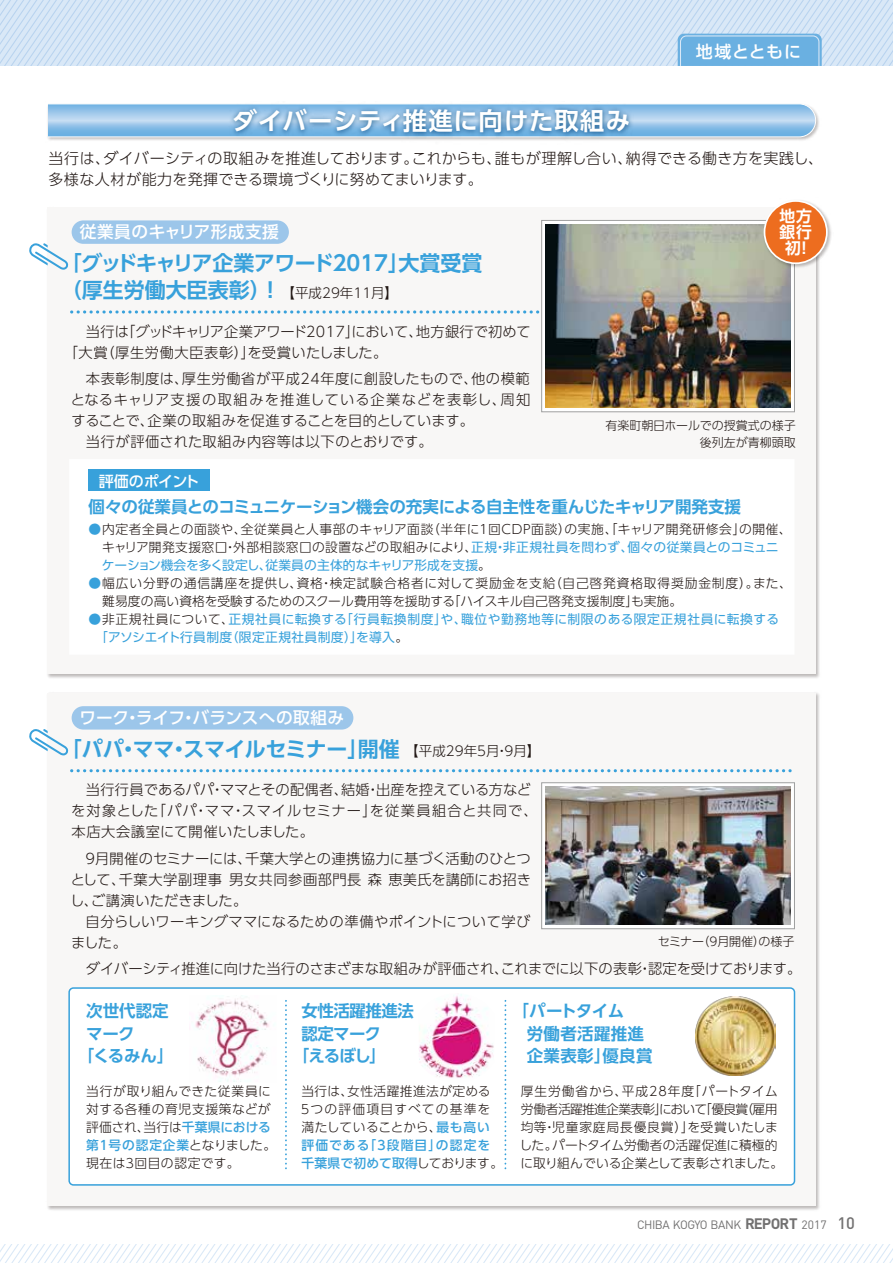
<style>
.page{position:relative;width:893px;height:1263px;background:#fff}
.page>*{position:absolute;margin:0;border:0;box-sizing:border-box;transform-origin:0 0}
.t1{font:700 24.3px "UD Shin Go Pro De";letter-spacing:.03em;color:#fff}
.t2{font:700 21px/27px "UD Shin Go Pro De";letter-spacing:-.01em;color:#38a1db}
.t3{font:500 16.95px "UD Shin Go Pro";letter-spacing:.045em;color:#fff}
.t4{font:500 16.65px "UD Shin Go Pro";letter-spacing:.015em;color:#fff}
.t5{font:700 16.5px "UD Shin Go Pro De";letter-spacing:-.015em;color:#38a1db}
.t6{font:700 16.5px/22.5px "UD Shin Go Pro De";letter-spacing:.02em;color:#38a1db}
.t7{font:700 15.75px/16px "UD Shin Go Pro De";color:#fff;text-align:center}
.t8{font:300 15px/21px "UD Shin Go Pro";letter-spacing:.02em;color:#221815}
.t9{font:500 15px "UD Shin Go Pro";letter-spacing:-.025em;color:#fff}
.t10{font:300 14.25px/21px "UD Shin Go Pro";letter-spacing:.02em;color:#221815}
.t11{font:300 14.25px "UD Shin Go Pro";letter-spacing:-.01em;color:#221815}
.t12{font:300 14.25px "UD Shin Go Pro";letter-spacing:.04em;color:#221815}
.t13{font:300 14.25px "UD Shin Go Pro";letter-spacing:.08em;color:#221815}
.t14{font:300 13.5px "UD Shin Go Pro";color:#221815}
.t15{font:300 12.75px/18px "UD Shin Go Pro";letter-spacing:.03em;color:#221815}
.t16{font:300 12.75px/18px "UD Shin Go Pro";letter-spacing:.01em;color:#221815}
.t17{font:12.75px/18px "UD Shin Go Pro";letter-spacing:.03em;color:#38a1db}
.t18{font:300 12px/16.5px "UD Shin Go Pro";color:#221815;text-align:right}
.t19{font:12px "DIN";letter-spacing:-.04em;color:#727171}
.s1{color:#38a1db}
.s2{font-weight:400;color:#38a1db}
.s3{font-weight:300}
.s4{font-weight:300;color:#221815}
.s5{font-family:"UD Shin Go Pro";font-weight:300;font-size:13.5px;color:#221815}
.s6{font-weight:500;color:#38a1db}
.s7{font-weight:700;font-size:15px}
.s8{font-weight:500;font-size:16.5px}
</style>
<div class="page">
<svg style="left:0;top:1244px;width:893px;height:19px"></svg>
<svg style="left:0;top:0;width:893px;height:66px;background:#cadff3"></svg>
<svg style="left:47px;top:104px;width:769px;height:33px"></svg>
<img style="left:64px;top:103px;width:735px;height:38px">
<div style="left:48px;top:208px;width:768px;height:466px;background:#f8f7f6"></div>
<div style="left:69px;top:459px;width:725px;height:196px;background:#fff"></div>
<svg style="left:29px;top:243px;width:39px;height:27px"></svg>
<svg style="left:72px;top:310px;width:468px;height:4px"></svg>
<div style="left:72px;top:220px;width:217px;height:24px;background:#9cc6ea;border-radius:12px"></div>
<div style="left:89px;top:470px;width:121px;height:21px;background:#38a1db"></div>
<div style="left:48px;top:693px;width:768px;height:513px;background:#f8f7f6"></div>
<svg style="left:29px;top:729px;width:39px;height:26px"></svg>
<svg style="left:72px;top:769px;width:720px;height:3px"></svg>
<div style="left:72px;top:706px;width:281px;height:23px;background:#9cc6ea;border-radius:12px"></div>
<svg style="left:541px;top:782px;width:254px;height:147px"></svg>
<img style="left:546px;top:787px;width:244px;height:137px">
<svg style="left:541px;top:220px;width:254px;height:192px;fill:#fff"></svg>
<img style="left:546px;top:225px;width:244px;height:182px">
<img style="left:761px;top:200px;width:71px;height:70px">
<div style="left:764px;top:201px;width:63px;height:62px;background:#ed6d1f;border-radius:50%"></div>
<div style="left:764px;top:200px;width:64px;height:64px;border:2px solid #fff;border-radius:50%"></div>
<div style="left:69px;top:988px;width:725px;height:197px;background:#fff;border-radius:4px"></div>
<div style="left:68px;top:987px;width:727px;height:199px;border:2px solid #38a1db;border-radius:4px"></div>
<svg style="left:285px;top:1001px;width:2px;height:169px"></svg>
<img style="left:195px;top:996px;width:74px;height:86px">
<img style="left:419px;top:994px;width:75px;height:84px">
<img style="left:696px;top:997px;width:79px;height:79px">
<svg style="left:504px;top:1001px;width:2px;height:169px"></svg>
<h1 class="t1" style="left:233px;top:101px;width:398px">ダイバーシティ推進に向けた取組み</h1>
<p class="t3" style="left:696px;top:38px;width:107px">地域とともに</p>
<p class="t8" style="left:48px;top:147px;width:776px">当行は、ダイバーシティの取組みを推進しております。これからも、誰もが理解し合い、納得できる働き方を実践し、多様な人材が能力を発揮できる環境づくりに努めてまいります。</p>
<p class="t4" style="left:80px;top:218px;width:200px">従業員のキャリア形成支援</p>
<h2 class="t2" style="left:61px;top:249px;width:423px">「グッドキャリア企業アワード2017」大賞受賞（厚生労働大臣表彰）！</h2>
<p class="t10" style="left:64px;top:320px;width:468px;text-indent:22px">当行は「グッドキャリア企業アワード2017」において、地方銀行で初めて「大賞（厚生労働大臣表彰）」を受賞いたしました。</p>
<p class="t12" style="left:86px;top:367px;width:445px">本表彰制度は、厚生労働省が平成24年度に創設したもので、他の模範</p>
<p class="t13" style="left:71px;top:388px;width:461px">となるキャリア支援の取組みを推進している企業などを表彰し、周知</p>
<p class="t10" style="left:71px;top:409px;width:404px">することで、企業の取組みを促進することを目的としています。</p>
<p class="t10" style="left:86px;top:430px;width:348px">当行が評価された取組み内容等は以下のとおりです。</p>
<p class="t14" style="left:281px;top:282px;width:118px">【平成29年11月】</p>
<p class="t7" style="left:780px;top:207px;width:34px">地方銀行初！</p>
<p class="t18" style="left:605px;top:417px;width:192px">有楽町朝日ホールでの授賞式の様子後列左が青柳頭取</p>
<p class="t9" style="left:99px;top:469px;width:102px">評価のポイント</p>
<p class="t5" style="left:89px;top:493px;width:654px">個々の従業員とのコミュニケーション機会の充実による自主性を重んじたキャリア開発支援</p>
<p class="t15" style="left:102px;top:520px;width:691px;text-indent:-13px"><span class="s1">●</span>内定者全員との面談や、全従業員と人事部のキャリア面談（半年に１回CDP面談）の実施、「キャリア開発研修会」の開催、キャリア開発支援窓口・外部相談窓口の設置などの取組みにより、<span class="s2">正規・非正規社員を問わず、個々の従業員とのコミュニケーション機会を多く設定し、従業員の主体的なキャリア形成を支援</span>。</p>
<p class="t16" style="left:102px;top:574px;width:691px;text-indent:-14px"><span class="s1">●</span>幅広い分野の通信講座を提供し、資格・検定試験合格者に対して奨励金を支給（自己啓発資格取得奨励金制度）。また、難易度の高い資格を受験するためのスクール費用等を援助する「ハイスキル自己啓発支援制度」も実施。</p>
<p class="t17" style="left:95px;top:610px;width:685px;text-indent:-7px"><span class="s3">●</span><span class="s4">非正規社員について、</span>正規社員に転換する「行員転換制度」や、職位や勤務地等に制限のある限定正規社員に転換する「アソシエイト行員制度（限定正規社員制度）」を導入<span class="s4">。</span></p>
<p class="t4" style="left:79px;top:704px;width:266px">ワーク・ライフ・バランスへの取組み</p>
<h2 class="t2" style="left:61px;top:734px;width:481px">「パパ・ママ・スマイルセミナー」開催<span class="s5">【平成29年5月・9月】</span></h2>
<p class="t10" style="left:71px;top:779px;width:468px;text-indent:15px">当行行員であるパパ・ママとその配偶者、結婚・出産を控えている方などを対象とした「パパ・ママ・スマイルセミナー」を従業員組合と共同で、本店大会議室にて開催いたしました。</p>
<p class="t10" style="left:70px;top:847px;width:462px;text-align:justify;text-indent:13px">９月開催のセミナーには、千葉大学との連携協力に基づく活動のひとつとして、千葉大学副理事 男女共同参画部門長 森 恵美氏を講師にお招きし、ご講演いただきました。</p>
<p class="t10" style="left:71px;top:910px;width:461px;text-indent:15px">自分らしいワーキングママになるための準備やポイントについて学びました。</p>
<p class="t18" style="left:658px;top:932px;width:138px">セミナー（9月開催）の様子</p>
<p class="t11" style="left:86px;top:956px;width:717px">ダイバーシティ推進に向けた当行のさまざまな取組みが評価され、これまでに以下の表彰・認定を受けております。</p>
<p class="t5" style="left:86px;top:998px;width:84px">次世代認定</p>
<p class="t5" style="left:86px;top:1020px;width:50px">マーク</p>
<p class="t5" style="left:78px;top:1043px;width:97px">「くるみん」</p>
<p class="t15" style="left:86px;top:1082px;width:192px">当行が取り組んできた従業員に対する各種の育児支援策などが評価され、当行は<span class="s6">千葉県における第１号の認定企業</span>となりました。現在は３回目の認定です。</p>
<p class="t15" style="left:299px;top:1082px;width:206px">当行は、女性活躍推進法が定める<br>５つの評価項目すべての基準を満たしていることから、<span class="s6">最も高い評価である「３段階目」の認定を千葉県で初めて取得</span>しております。</p>
<p class="t5" style="left:301px;top:998px;width:114px">女性活躍推進法</p>
<p class="t5" style="left:301px;top:1020px;width:81px">認定マーク</p>
<p class="t5" style="left:293px;top:1043px;width:95px">「えるぼし」</p>
<p class="t6" style="left:527px;top:999px;width:127px;text-indent:-14px">「パートタイム<br>労働者活躍推進企業表彰」優良賞</p>
<p class="t16" style="left:519px;top:1082px;width:265px">厚生労働省から、平成28年度「パートタイム労働者活躍推進企業表彰」において「優良賞（雇用均等・児童家庭局長優良賞）」を受賞いたしました。パートタイム労働者の活躍促進に積極的に取り組んでいる企業として表彰されました。</p>
<p class="t19" style="left:637px;top:1217px;width:219px">CHIBA KOGYO BANK <span class="s7">REPORT</span> 2017 <span class="s8">10</span></p>
</div>
